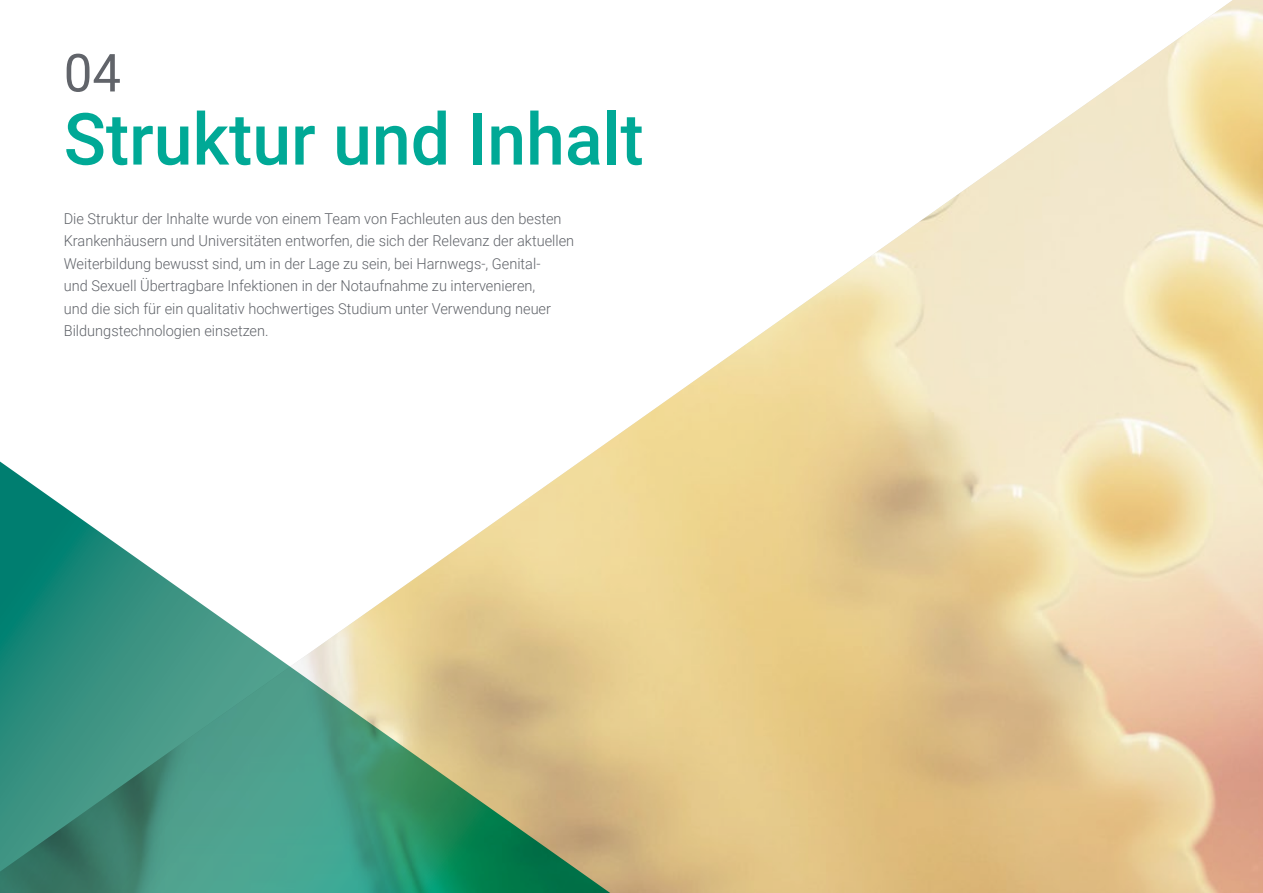
<style>
.page{position:relative;width:1263px;height:893px;background:#fff}
.page>*{position:absolute;margin:0;border:0;box-sizing:border-box;transform-origin:0 0}
.t1{font:500 72px "Roboto";color:#00a996}
.t2{font:52.5px "Roboto";color:#61646a}
.t3{font:300 15px/22.5px "Roboto";color:#61646a}
</style>
<div class="page">
<svg style="left:0;top:446px;width:640px;height:447px"></svg>
<h2 class="t2" style="left:64px;top:36px;width:59px">04</h2>
<h1 class="t1" style="left:64px;top:89px;width:581px">Struktur und Inhalt</h1>
<p class="t3" style="left:64px;top:207px;width:512px">Die Struktur der Inhalte wurde von einem Team von Fachleuten aus den besten Krankenhäusern und Universitäten entworfen, die sich der Relevanz der aktuellen Weiterbildung bewusst sind, um in der Lage zu sein, bei Harnwegs-, Genital-<br>und Sexuell Übertragbare Infektionen in der Notaufnahme zu intervenieren,<br>und die sich für ein qualitativ hochwertiges Studium unter Verwendung neuer Bildungstechnologien einsetzen.</p>
</div>
